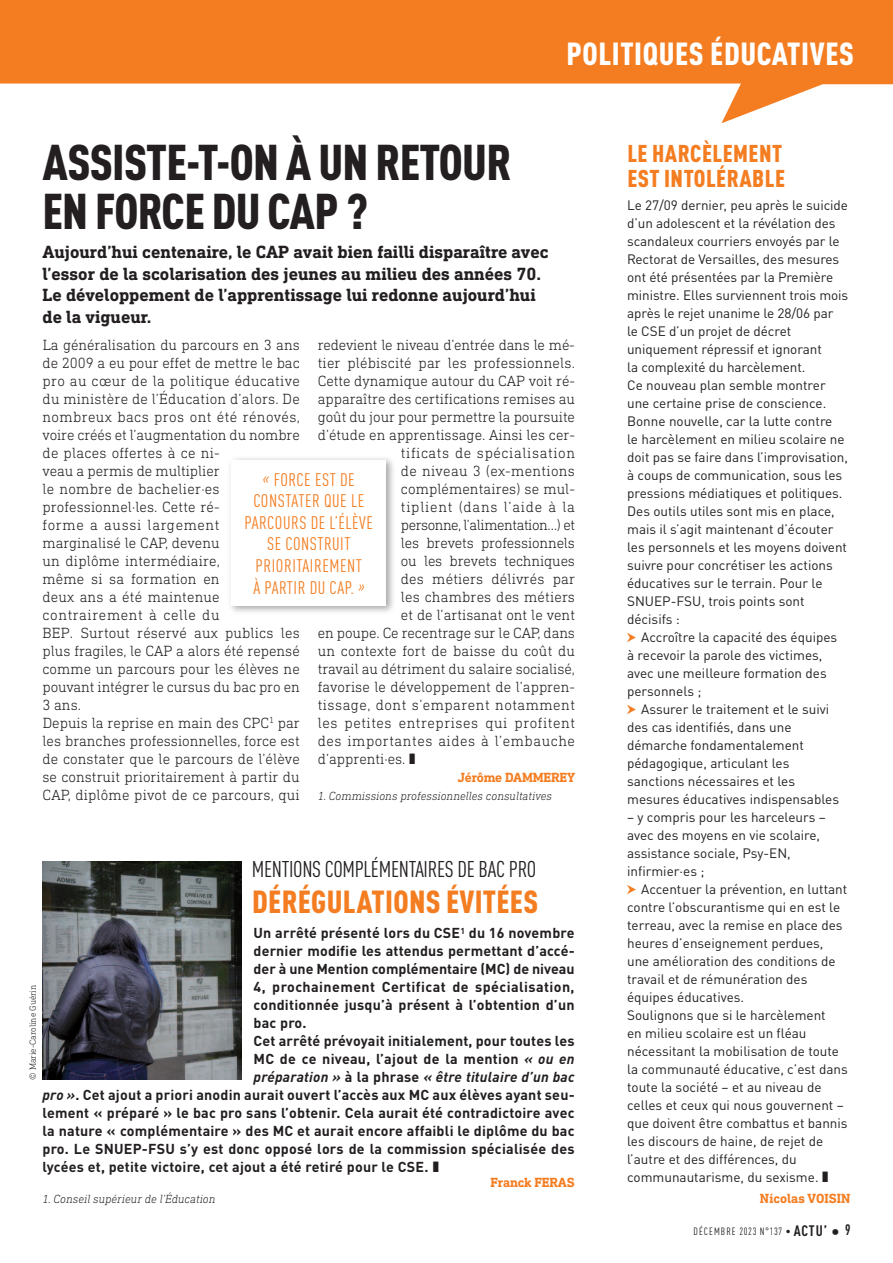
<style>
.page{position:relative;width:893px;height:1263px;background:#fff}
.page>*{position:absolute;margin:0;border:0;box-sizing:border-box;transform-origin:0 0}
.t1{font:900 condensed 49.5px/49.5px "DIN Pro";letter-spacing:-.015em;color:#231f20}
.t2{font:900 condensed 31.5px "DIN Pro";letter-spacing:.02em;color:#fff}
.t3{font:900 condensed 31.5px "DIN Pro";letter-spacing:.01em;color:#f47d21}
.t4{font:900 condensed 24px/25.5px "DIN Pro";letter-spacing:.02em;color:#f47d21}
.t5{font:condensed 22.5px "DIN Pro";letter-spacing:-.015em;color:#231f20}
.t6{font:700 18px/21.6px "DIN Next Slab Pro";color:#231f20}
.t7{font:condensed 18px/21.6px "DIN Pro";letter-spacing:.03em;color:#f47d21;text-align:center}
.t8{font:300 15px/18px "DIN Next Slab Pro";color:#231f20}
.t9{font:300 15px "DIN Next Slab Pro";letter-spacing:.035em;color:#231f20}
.t10{font:300 15px "DIN Next Slab Pro";letter-spacing:.03em;color:#231f20}
.t11{font:300 15px "DIN Next Slab Pro";letter-spacing:-.03em;color:#231f20}
.t12{font:300 15px "DIN Next Slab Pro";letter-spacing:.04em;color:#231f20}
.t13{font:300 15px "DIN Next Slab Pro";letter-spacing:.05em;color:#231f20}
.t14{font:300 15px "DIN Next Slab Pro";letter-spacing:.02em;color:#231f20}
.t15{font:700 14.25px "DIN Pro";letter-spacing:.015em;color:#231f20}
.t16{font:italic 700 14.25px "DIN Pro";letter-spacing:.015em;color:#231f20}
.t17{font:13.5px/18px "DIN Pro";color:#231f20}
.t18{font:700 13.5px "DIN Next Slab Pro";letter-spacing:-.015em;color:#f47d21}
.t19{font:italic 300 12px "DIN Next Slab Pro";color:#231f20}
.t20{font:condensed 10.5px "DIN Pro";letter-spacing:.1em;color:#231f20}
.t21{font:300 9px "DIN Next Slab Pro";letter-spacing:-.01em;color:#231f20}
.s1{font-style:italic}
.s2{font-style:normal}
.s3{font-family:"Pointers";font-size:15px;color:#f47d21}
.s4{font-weight:700;font-size:15px}
.s5{font-weight:700;font-size:18px}
</style>
<div class="page">
<svg style="left:0;top:0;width:893px;height:123px;fill:#f47d21"></svg>
<img style="left:43px;top:861px;width:199px;height:219px">
<img style="left:230px;top:458px;width:164px;height:154px">
<div style="left:232px;top:460px;width:154px;height:145px;background:#fff"></div>
<h2 class="t2" style="left:566px;top:43px;width:289px">POLITIQUES ÉDUCATIVES</h2>
<h1 class="t1" style="left:43px;top:142px;width:470px">ASSISTE-T-ON À UN RETOUR<br>EN FORCE DU CAP ?</h1>
<h3 class="t6" style="left:43px;top:241px;width:507px">Aujourd’hui centenaire, le CAP avait bien failli disparaître avec l’essor de la scolarisation des jeunes au milieu des années 70.<br>Le développement de l’apprentissage lui redonne aujourd’hui de la vigueur.</h3>
<p class="t8" style="left:43px;top:335px;width:259px">La généralisation du parcours en 3 ans de 2009 a eu pour effet de mettre le bac pro au cœur de la politique éducative du ministère de l’Éducation d’alors. De nombreux bacs pros ont été rénovés, voire créés et l’augmentation du nombre de places offertes à ce ni-<br>veau a permis de multiplier<br>le nombre de bachelier∙es professionnel∙les. Cette ré-<br>forme a aussi largement marginalisé le CAP, devenu<br>un diplôme intermédiaire,<br>même si sa formation en<br>deux ans a été maintenue contrairement à celle du<br>BEP. Surtout réservé aux publics les plus fragiles, le CAP a alors été repensé comme un parcours pour les élèves ne pouvant intégrer le cursus du bac pro en<br>3 ans.<br>Depuis la reprise en main des CPC<sup>1</sup> par les branches professionnelles, force est de constater que le parcours de l’élève se construit prioritairement à partir du<br>CAP, diplôme pivot de ce parcours, qui</p>
<p class="t8" style="left:318px;top:335px;width:259px">redevient le niveau d’entrée dans le mé-</p>
<p class="t8" style="left:318px;top:353px;width:259px">tier plébiscité par les professionnels.</p>
<p class="t8" style="left:318px;top:371px;width:259px">Cette dynamique autour du CAP voit ré-</p>
<p class="t8" style="left:318px;top:389px;width:259px">apparaître des certifications remises au</p>
<p class="t8" style="left:318px;top:407px;width:259px">goût du jour pour permettre la poursuite</p>
<p class="t8" style="left:318px;top:425px;width:259px">d’étude en apprentissage. Ainsi les cer-</p>
<p class="t12" style="left:401px;top:444px;width:176px">tificats de spécialisation</p>
<p class="t14" style="left:401px;top:462px;width:176px">de niveau 3 (ex-mentions</p>
<p class="t8" style="left:401px;top:479px;width:176px">complémentaires) se mul-</p>
<p class="t13" style="left:401px;top:498px;width:176px">tiplient (dans l’aide à la</p>
<p class="t11" style="left:401px;top:516px;width:176px">personne, l’alimentation…) et</p>
<p class="t8" style="left:401px;top:533px;width:176px">les brevets professionnels</p>
<p class="t8" style="left:401px;top:551px;width:176px">ou les brevets techniques</p>
<p class="t8" style="left:401px;top:569px;width:176px">des métiers délivrés par</p>
<p class="t8" style="left:401px;top:587px;width:176px">les chambres des métiers</p>
<p class="t8" style="left:401px;top:605px;width:176px">et de l’artisanat ont le vent</p>
<p class="t8" style="left:318px;top:623px;width:259px">en poupe. Ce recentrage sur le CAP, dans</p>
<p class="t8" style="left:318px;top:641px;width:259px">un contexte fort de baisse du coût du</p>
<p class="t8" style="left:318px;top:659px;width:259px">travail au détriment du salaire socialisé,</p>
<p class="t8" style="left:318px;top:677px;width:259px">favorise le développement de l’appren-</p>
<p class="t10" style="left:318px;top:696px;width:259px">tissage, dont s’emparent notamment</p>
<p class="t9" style="left:318px;top:714px;width:259px">les petites entreprises qui profitent</p>
<p class="t9" style="left:318px;top:732px;width:259px">des importantes aides à l’embauche</p>
<p class="t8" style="left:318px;top:749px;width:99px">d’apprenti∙es. ❚</p>
<p class="t18" style="left:458px;top:769px;width:119px">Jérôme DAMMEREY</p>
<p class="t19" style="left:318px;top:789px;width:236px">1. Commissions professionnelles consultatives</p>
<h3 class="t7" style="left:245px;top:470px;width:130px"><span class="s1">«</span> FORCE EST DE<br>CONSTATER QUE LE<br>PARCOURS DE L’ÉLÈVE<br>SE CONSTRUIT<br>PRIORITAIREMENT<br>À PARTIR DU CAP. <span class="s1">»</span></h3>
<h3 class="t5" style="left:252px;top:861px;width:286px">MENTIONS COMPLÉMENTAIRES DE BAC PRO</h3>
<h2 class="t3" style="left:252px;top:890px;width:287px">DÉRÉGULATIONS ÉVITÉES</h2>
<p class="t15" style="left:254px;top:928px;width:322px">Un arrêté présenté lors du CSE<sup>1</sup> du 16 novembre</p>
<p class="t15" style="left:254px;top:946px;width:323px">dernier modifie les attendus permettant d’accé-</p>
<p class="t15" style="left:254px;top:964px;width:322px">der à une Mention complémentaire (MC) de niveau</p>
<p class="t15" style="left:254px;top:982px;width:323px">4, prochainement Certificat de spécialisation,</p>
<p class="t15" style="left:254px;top:1000px;width:322px">conditionnée jusqu’à présent à l’obtention d’un</p>
<p class="t15" style="left:254px;top:1018px;width:55px">bac pro.</p>
<p class="t15" style="left:254px;top:1036px;width:323px">Cet arrêté prévoyait initialement, pour toutes les</p>
<p class="t15" style="left:254px;top:1054px;width:322px">MC de ce niveau, l’ajout de la mention <span class="s1">« ou en</span></p>
<p class="t16" style="left:254px;top:1072px;width:322px">préparation » <span class="s2">à la phrase</span> « être titulaire d’un bac</p>
<p class="t15" style="left:42px;top:1090px;width:534px"><span class="s1">pro »</span>. Cet ajout a priori anodin aurait ouvert l’accès aux MC aux élèves ayant seu-</p>
<p class="t15" style="left:42px;top:1108px;width:534px">lement « préparé » le bac pro sans l’obtenir. Cela aurait été contradictoire avec</p>
<p class="t15" style="left:42px;top:1126px;width:534px">la nature « complémentaire » des MC et aurait encore affaibli le diplôme du bac</p>
<p class="t15" style="left:42px;top:1144px;width:534px">pro. Le SNUEP-FSU s’y est donc opposé lors de la commission spécialisée des</p>
<p class="t15" style="left:42px;top:1162px;width:398px">lycées et, petite victoire, cet ajout a été retiré pour le CSE. ❚</p>
<p class="t18" style="left:491px;top:1175px;width:85px">Franck FERAS</p>
<p class="t19" style="left:43px;top:1192px;width:174px">1. Conseil supérieur de l’Éducation</p>
<p class="t21" style="left:28px;top:1080px;width:96px;rotate:-90deg">© Marie-Caroline Guérin</p>
<h3 class="t4" style="left:627px;top:142px;width:159px">LE HARCÈLEMENT<br>EST INTOLÉRABLE</h3>
<p class="t17" style="left:627px;top:198px;width:223px">Le 27/09 dernier, peu après le suicide d’un adolescent et la révélation des scandaleux courriers envoyés par le<br>Rectorat de Versailles, des mesures ont été présentées par la Première ministre. Elles surviennent trois mois après le rejet unanime le 28/06 par<br>le CSE d’un projet de décret uniquement répressif et ignorant<br>la complexité du harcèlement.<br>Ce nouveau plan semble montrer une certaine prise de conscience.<br>Bonne nouvelle, car la lutte contre<br>le harcèlement en milieu scolaire ne doit pas se faire dans l’improvisation, à coups de communication, sous les pressions médiatiques et politiques.<br>Des outils utiles sont mis en place, mais il s’agit maintenant d’écouter les personnels et les moyens doivent suivre pour concrétiser les actions éducatives sur le terrain. Pour le<br>SNUEP-FSU, trois points sont décisifs :<br><span class="s3">b</span> Accroître la capacité des équipes<br>à recevoir la parole des victimes, avec une meilleure formation des personnels ;<br><span class="s3">b</span> Assurer le traitement et le suivi des cas identifiés, dans une démarche fondamentalement pédagogique, articulant les sanctions nécessaires et les mesures éducatives indispensables</p>
<p class="t17" style="left:627px;top:810px;width:222px">– y compris pour les harceleurs – avec des moyens en vie scolaire, assistance sociale, Psy-EN, infirmier·es ;<br><span class="s3">b</span> Accentuer la prévention, en luttant contre l’obscurantisme qui en est le terreau, avec la remise en place des heures d’enseignement perdues, une amélioration des conditions de travail et de rémunération des équipes éducatives.<br>Soulignons que si le harcèlement<br>en milieu scolaire est un fléau nécessitant la mobilisation de toute la communauté éducative, c’est dans toute la société – et au niveau de celles et ceux qui nous gouvernent – que doivent être combattus et bannis les discours de haine, de rejet de l’autre et des différences, du communautarisme, du sexisme. ❚</p>
<p class="t18" style="left:760px;top:1191px;width:92px">Nicolas VOISIN</p>
<p class="t20" style="left:694px;top:1227px;width:158px">DÉCEMBRE 2023 N°137 • <span class="s4">ACTU’</span> <span class="s5">•</span> <span class="s4">9</span></p>
</div>
